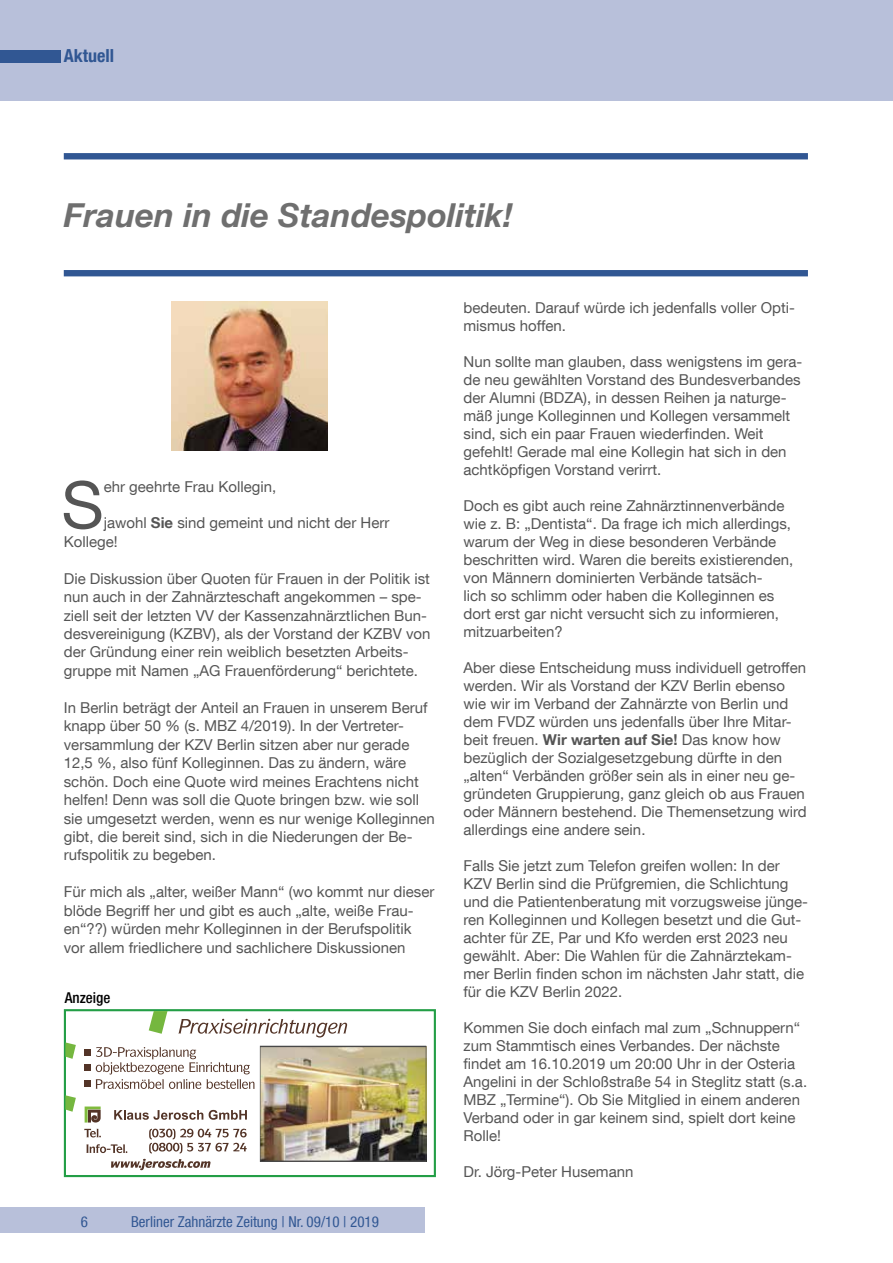
<style>
.page{position:relative;width:893px;height:1263px;background:#fff}
.page>*{position:absolute;margin:0;border:0;box-sizing:border-box;transform-origin:0 0}
.t1{font:65.4px "Helvetica Neue LT Com";color:#555}
.t2{font:italic 700 33px "Helvetica Neue LT Com";color:#6f6f6f}
.t3{font:700 condensed 18px "Helvetica Neue LT Com";color:#315793}
.t4{font:15px/18px "Helvetica Neue LT Com";color:#555}
.t5{font:condensed 15px "Helvetica Neue LT Com";color:#315793}
.t6{font:500 condensed 15px "Helvetica Neue LT Com";color:#000}
.s1{font-weight:700}
</style>
<div class="page">
<div style="left:0;top:0;width:893px;height:100px;background:#b8c0da"></div>
<div style="left:0;top:50px;width:61px;height:12px;background:#315793"></div>
<div style="left:0;top:1208px;width:425px;height:25px;background:#b8c0da"></div>
<div style="left:64px;top:153px;width:744px;height:6px;background:#315793"></div>
<div style="left:64px;top:270px;width:744px;height:6px;background:#315793"></div>
<img style="left:172px;top:302px;width:156px;height:149px">
<img style="left:262px;top:1048px;width:162px;height:111px">
<div style="left:64px;top:1009px;width:372px;height:168px;border:2px solid #239e46"></div>
<svg style="left:149px;top:1011px;width:18px;height:23px"></svg>
<svg style="left:178px;top:1019px;width:169px;height:18px"></svg>
<svg style="left:65px;top:1042px;width:11px;height:17px"></svg>
<svg style="left:149px;top:1129px;width:98px;height:24px"></svg>
<svg style="left:86px;top:1144px;width:41px;height:9px"></svg>
<svg style="left:111px;top:1159px;width:99px;height:11px"></svg>
<svg style="left:114px;top:1110px;width:89px;height:10px"></svg>
<svg style="left:209px;top:1110px;width:38px;height:10px"></svg>
<svg style="left:65px;top:1095px;width:11px;height:17px"></svg>
<svg style="left:96px;top:1047px;width:159px;height:42px"></svg>
<div style="left:84px;top:1049px;width:7px;height:6px;background:#533427"></div>
<div style="left:84px;top:1065px;width:7px;height:6px;background:#533427"></div>
<div style="left:84px;top:1080px;width:7px;height:7px;background:#533427"></div>
<svg style="left:84px;top:1106px;width:17px;height:31px"></svg>
<div style="left:260px;top:1046px;width:166px;height:115px;border:1px solid #484848"></div>
<p class="t3" style="left:64px;top:45px;width:52px">Aktuell</p>
<h2 class="t2" style="left:64px;top:194px;width:451px">Frauen in die Standespolitik!</h2>
<h1 class="t1" style="left:61px;top:465px;width:44px">S</h1>
<p class="t4" style="left:104px;top:478px;width:174px">ehr geehrte Frau Kollegin,</p>
<p class="t4" style="left:64px;top:513px;width:327px;line-height:18.5px;text-indent:40px">jawohl <span class="s1">Sie</span> sind gemeint und nicht der Herr<br>Kollege!</p>
<p class="t4" style="left:64px;top:569px;width:368px;line-height:18.5px">Die Diskussion über Quoten für Frauen in der Politik ist nun auch in der Zahnärzteschaft angekommen – spe&shy;ziell seit der letzten VV der Kassenzahnärztlichen Bun&shy;desvereinigung (KZBV), als der Vorstand der KZBV von der Gründung einer rein weiblich besetzten Arbeits&shy;gruppe mit Namen „AG Frauenförderung“ berichtete.</p>
<p class="t4" style="left:64px;top:698px;width:373px;line-height:18.5px">In Berlin beträgt der Anteil an Frauen in unserem Beruf knapp über 50 % (s. MBZ 4/2019). In der Vertreter&shy;versammlung der KZV Berlin sitzen aber nur gerade 12,5 %, also fünf Kolleginnen. Das zu ändern, wäre schön. Doch eine Quote wird meines Erachtens nicht helfen! Denn was soll die Quote bringen bzw. wie soll sie umgesetzt werden, wenn es nur wenige Kolleginnen gibt, die bereit sind, sich in die Niederungen der Be&shy;rufspolitik zu begeben.</p>
<p class="t4" style="left:64px;top:882px;width:372px;line-height:18.5px">Für mich als „alter, weißer Mann“ (wo kommt nur dieser blöde Begriff her und gibt es auch „alte, weiße Frau&shy;en“??) würden mehr Kolleginnen in der Berufspolitik vor allem friedlichere und sachlichere Diskussionen</p>
<p class="t6" style="left:65px;top:989px;width:47px">Anzeige</p>
<p class="t5" style="left:81px;top:1213px;width:9px">6</p>
<p class="t5" style="left:131px;top:1213px;width:249px">Berliner Zahnärzte Zeitung | Nr. 09/10 | 2019</p>
<p class="t4" style="left:463px;top:298px;width:333px">bedeuten. Darauf würde ich jedenfalls voller Opti&shy;mismus hoffen.</p>
<p class="t4" style="left:463px;top:352px;width:340px">Nun sollte man glauben, dass wenigstens im gera&shy;de neu gewählten Vorstand des Bundesverbandes der Alumni (BDZA), in dessen Reihen ja naturge&shy;mäß junge Kolleginnen und Kollegen versammelt sind, sich ein paar Frauen wiederfinden. Weit gefehlt! Gerade mal eine Kollegin hat sich in den achtköpfigen Vorstand verirrt.</p>
<p class="t4" style="left:463px;top:496px;width:331px">Doch es gibt auch reine Zahnärztinnenverbände wie z. B: „Dentista“. Da frage ich mich allerdings, warum der Weg in diese besonderen Verbände beschritten wird. Waren die bereits existierenden, von Männern dominierten Verbände tatsäch-<br>lich so schlimm oder haben die Kolleginnen es dort erst gar nicht versucht sich zu informieren, mitzuarbeiten?</p>
<p class="t4" style="left:463px;top:658px;width:345px">Aber diese Entscheidung muss individuell getroffen werden. Wir als Vorstand der KZV Berlin ebenso wie wir im Verband der Zahnärzte von Berlin und dem FVDZ würden uns jedenfalls über Ihre Mitar&shy;beit freuen. <span class="s1">Wir warten auf Sie!</span> Das know how bezüglich der Sozialgesetzgebung dürfte in den „alten“ Verbänden größer sein als in einer neu ge&shy;gründeten Gruppierung, ganz gleich ob aus Frauen oder Männern bestehend. Die Themensetzung wird allerdings eine andere sein.</p>
<p class="t4" style="left:463px;top:856px;width:346px">Falls Sie jetzt zum Telefon greifen wollen: In der KZV Berlin sind die Prüfgremien, die Schlichtung und die Patientenberatung mit vorzugsweise jünge&shy;ren Kolleginnen und Kollegen besetzt und die Gut&shy;achter für ZE, Par und Kfo werden erst 2023 neu gewählt. Aber: Die Wahlen für die Zahnärztekam&shy;mer Berlin finden schon im nächsten Jahr statt, die für die KZV Berlin 2022.</p>
<p class="t4" style="left:463px;top:1018px;width:345px">Kommen Sie doch einfach mal zum „Schnuppern“ zum Stammtisch eines Verbandes. Der nächste findet am 16.10.2019 um 20:00 Uhr in der Osteria Angelini in der Schloßstraße 54 in Steglitz statt (s.a.<br>MBZ „Termine“). Ob Sie Mitglied in einem anderen Verband oder in gar keinem sind, spielt dort keine Rolle!</p>
<p class="t4" style="left:463px;top:1162px;width:171px">Dr. Jörg-Peter Husemann</p>
</div>
